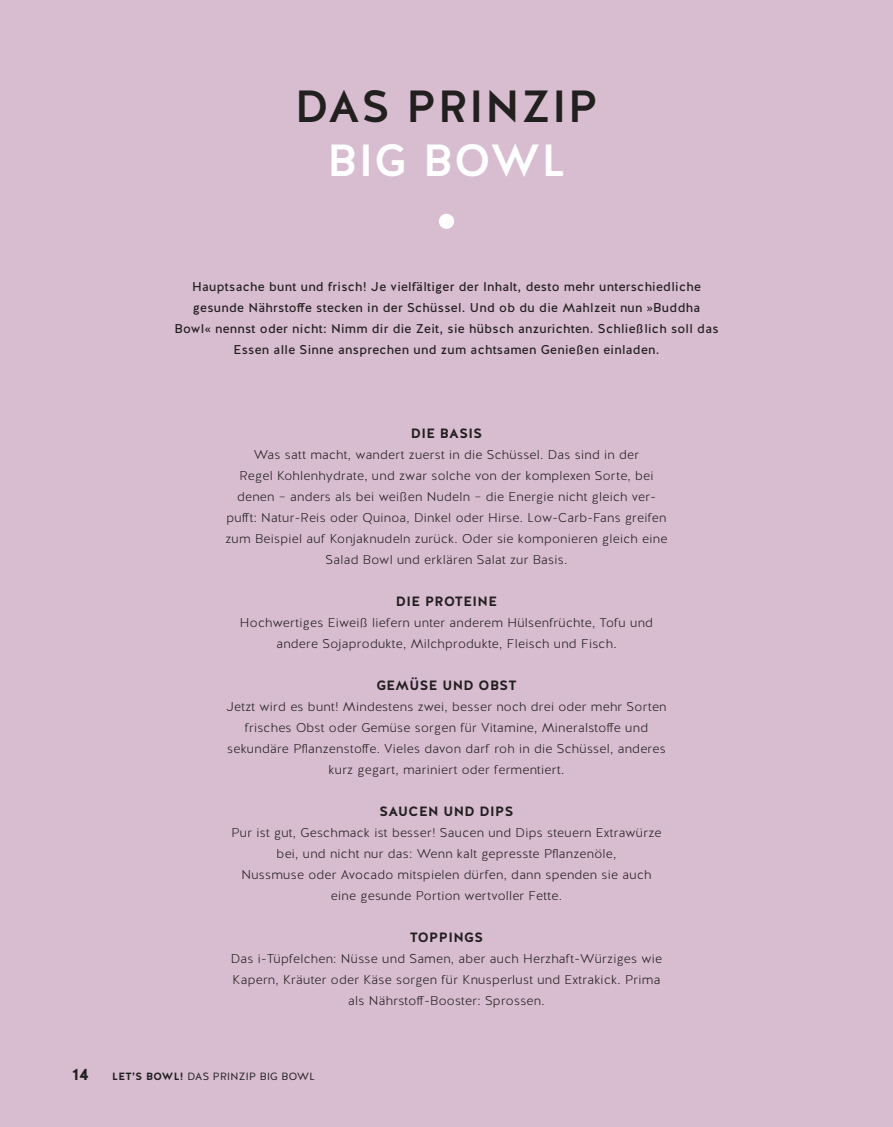
<style>
.page{position:relative;width:893px;height:1127px;background:#d8bdd1}
.page>*{position:absolute;margin:0;border:0;box-sizing:border-box;transform-origin:0 0}
.t1{font:500 45px "Halis GR";letter-spacing:.03em;color:#221f1f}
.t2{font:500 45px "Halis GR";letter-spacing:.03em;color:#fff}
.t3{font:700 16.5px "Halis GR";color:#221f1f}
.t4{font:700 13.5px "Halis GR";letter-spacing:.03em;color:#221f1f}
.t5{font:300 12.75px/21px "Halis GR";letter-spacing:.02em;color:#221f1f;text-align:center}
.t6{font:12.75px/21px "Halis GR";letter-spacing:.02em;color:#221f1f;text-align:center}
.t7{font:10.5px "Halis GR";letter-spacing:.03em;color:#221f1f}
.s1{font-weight:700}
</style>
<div class="page">
<div style="left:439px;top:214px;width:15px;height:15px;background:#fff;border-radius:50%"></div>
<h1 class="t1" style="left:295px;top:80px;width:305px">DAS PRINZIP</h1>
<h1 class="t2" style="left:327px;top:134px;width:240px">BIG BOWL</h1>
<p class="t6" style="left:174px;top:277px;width:546px">Hauptsache bunt und frisch! Je vielfältiger der Inhalt, desto mehr unterschiedliche gesunde Nährstofe stecken in der Schüssel. Und ob du die Mahlzeit nun »Buddha Bowl« nennst oder nicht: Nimm dir die Zeit, sie hübsch anzurichten. Schließlich soll das Essen alle Sinne ansprechen und zum achtsamen Genießen einladen.</p>
<p class="t4" style="left:411px;top:425px;width:73px">DIE BASIS</p>
<p class="t5" style="left:226px;top:444px;width:443px">Was satt macht, wandert zuerst in die Schüssel. Das sind in der<br>Regel Kohlenhydrate, und zwar solche von der komplexen Sorte, bei denen – anders als bei weißen Nudeln – die Energie nicht gleich ver&shy;puft: Natur-Reis oder Quinoa, Dinkel oder Hirse. Low-Carb-Fans greifen zum Beispiel auf Konjaknudeln zurück. Oder sie komponieren gleich eine Salad Bowl und erklären Salat zur Basis.</p>
<p class="t4" style="left:396px;top:593px;width:103px">DIE PROTEINE</p>
<p class="t5" style="left:240px;top:613px;width:415px">Hochwertiges Eiweiß liefern unter anderem Hülsenfrüchte, Tofu und andere Sojaprodukte, Milchprodukte, Fleisch und Fisch.</p>
<p class="t4" style="left:376px;top:677px;width:142px">GEMÜSE UND OBST</p>
<p class="t5" style="left:226px;top:697px;width:442px">Jetzt wird es bunt! Mindestens zwei, besser noch drei oder mehr Sorten frisches Obst oder Gemüse sorgen für Vitamine, Mineralstofe und sekundäre Planzenstofe. Vieles davon darf roh in die Schüssel, anderes kurz gegart, mariniert oder fermentiert.</p>
<p class="t4" style="left:380px;top:803px;width:135px">SAUCEN UND DIPS</p>
<p class="t5" style="left:231px;top:823px;width:432px">Pur ist gut, Geschmack ist besser! Saucen und Dips steuern Extrawürze bei, und nicht nur das: Wenn kalt gepresste Planzenöle,<br>Nussmuse oder Avocado mitspielen dürfen, dann spenden sie auch eine gesunde Portion wertvoller Fette.</p>
<p class="t4" style="left:410px;top:929px;width:75px">TOPPINGS</p>
<p class="t5" style="left:231px;top:949px;width:433px">Das i-Tüpfelchen: Nüsse und Samen, aber auch Herzhaft-Würziges wie<br>Kapern, Kräuter oder Käse sorgen für Knusperlust und Extrakick. Prima als Nährstof-Booster: Sprossen.</p>
<p class="t3" style="left:72px;top:1065px;width:18px">14</p>
<p class="t7" style="left:112px;top:1071px;width:204px"><span class="s1">LET’S BOWL!</span> DAS PRINZIP BIG BOWL</p>
</div>
